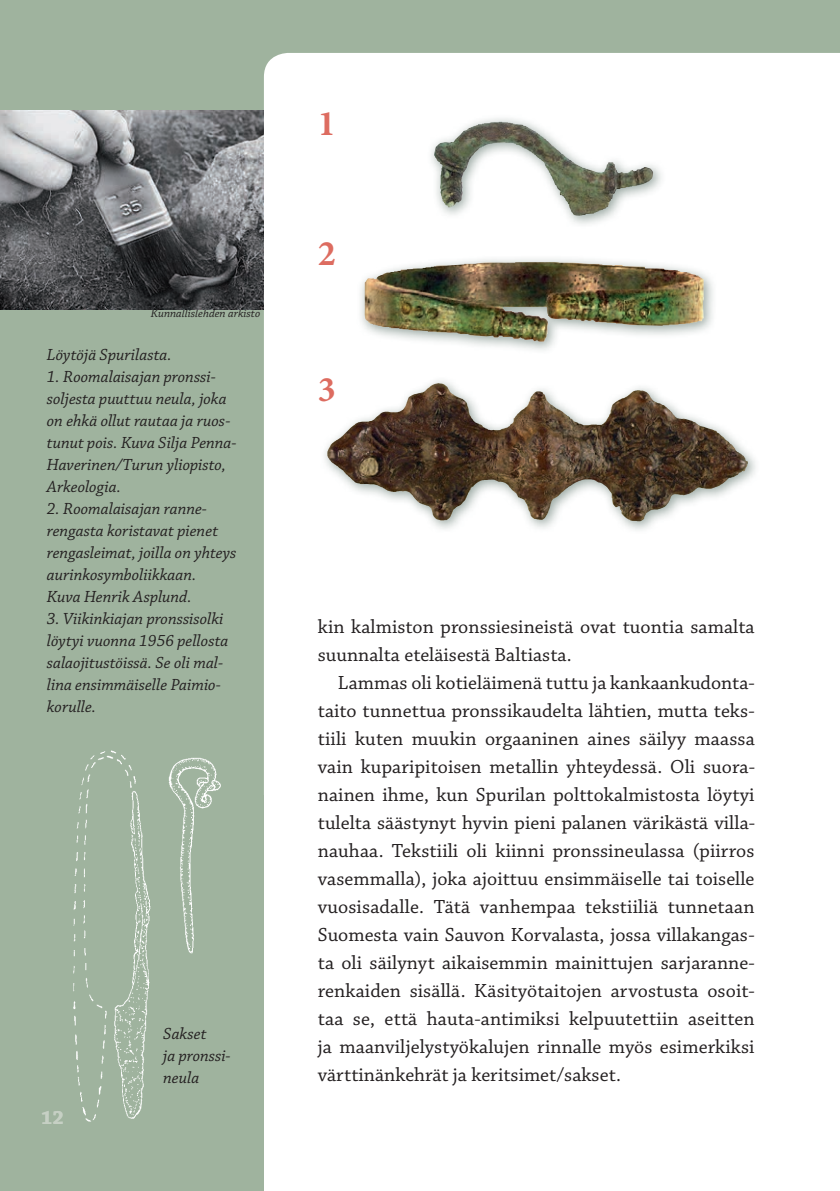
<style>
.page{position:relative;width:840px;height:1191px;background:#fff}
.page>*{position:absolute;margin:0;border:0;box-sizing:border-box;transform-origin:0 0}
.t1{font:700 36px "Minion Pro";color:#dd6c60}
.t2{font:20px/28px "Chaparral Pro";letter-spacing:.005em;color:#231f20}
.t3{font:700 20px "Chaparral Pro";color:#c6d0c4}
.t4{font:italic 17px/22px "Chaparral Pro";color:#231f20}
.t5{font:italic 12px "Chaparral Pro";color:#231f20}
</style>
<div class="page">
<div style="left:0;top:0;width:839px;height:1191px;background:#9fb39e"></div>
<div style="left:264px;top:53px;width:575px;height:1138px;background:#fff"></div>
<div style="left:319px;top:376px;width:441px;height:158px;background:#778a82;opacity:.75"></div>
<img style="left:357px;top:383px;width:80px;height:39px">
<img style="left:168px;top:757px;width:53px;height:197px">
<img style="left:73px;top:750px;width:78px;height:372px">
<div style="left:426px;top:114px;width:239px;height:115px;background:#778a82;opacity:.75"></div>
<img style="left:433px;top:122px;width:131px;height:85px">
<div style="left:356px;top:254px;width:361px;height:100px;background:#778a82;opacity:.75"></div>
<img style="left:364px;top:262px;width:339px;height:80px">
<img style="left:0;top:111px;width:263px;height:198px">
<p class="t5" style="left:151px;top:306px;width:111px">Kunnallislehden arkisto</p>
<p class="t4" style="left:47px;top:344px;width:126px">Löytöjä Spurilasta.</p>
<p class="t4" style="left:47px;top:366px;width:191px">1. Roomalaisajan pronssi&shy;soljesta puuttuu neula, joka on ehkä ollut rautaa ja ruos&shy;tunut pois. Kuva Silja Penna-<br>Haverinen/Turun yliopisto,<br>Arkeologia.</p>
<p class="t4" style="left:47px;top:498px;width:191px">2. Roomalaisajan ranne&shy;rengasta koristavat pienet rengasleimat, joilla on yhteys aurinkosymboliikkaan.<br>Kuva Henrik Asplund.</p>
<p class="t4" style="left:47px;top:608px;width:183px">3. Viikinkiajan pronssisolki löytyi vuonna 1956 pellosta salaojitustöissä. Se oli mal&shy;lina ensimmäiselle Paimio&shy;korulle.</p>
<p class="t3" style="left:41px;top:1105px;width:24px">12</p>
<p class="t4" style="left:163px;top:1023px;width:69px">Sakset<br>ja pronssi&shy;neula</p>
<h1 class="t1" style="left:317px;top:98px;width:19px">1</h1>
<h1 class="t1" style="left:317px;top:228px;width:19px">2</h1>
<h1 class="t1" style="left:317px;top:364px;width:19px">3</h1>
<p class="t2" style="left:317px;top:613px;width:438px">kin kalmiston pronssiesineistä ovat tuontia samalta suunnalta eteläisestä Baltiasta.</p>
<p class="t2" style="left:317px;top:669px;width:438px;text-align:justify;text-indent:20px">Lammas oli kotieläimenä tuttu ja kankaankudonta&shy;taito tunnettua pronssikaudelta lähtien, mutta teks&shy;tiili kuten muukin orgaaninen aines säilyy maassa vain kuparipitoisen metallin yhteydessä. Oli suora&shy;nainen ihme, kun Spurilan polttokalmistosta löytyi tulelta säästynyt hyvin pieni palanen värikästä villa&shy;nauhaa. Tekstiili oli kiinni pronssineulassa (piirros vasemmalla), joka ajoittuu ensimmäiselle tai toiselle vuosisadalle. Tätä vanhempaa tekstiiliä tunnetaan Suomesta vain Sauvon Korvalasta, jossa villakangas&shy;ta oli säilynyt aikaisemmin mainittujen sarjaranne&shy;renkaiden sisällä. Käsityötaitojen arvostusta osoit&shy;taa se, että hauta-antimiksi kelpuutettiin aseitten ja maanviljelystyökalujen rinnalle myös esimerkiksi värttinänkehrät ja keritsimet/sakset.</p>
</div>
